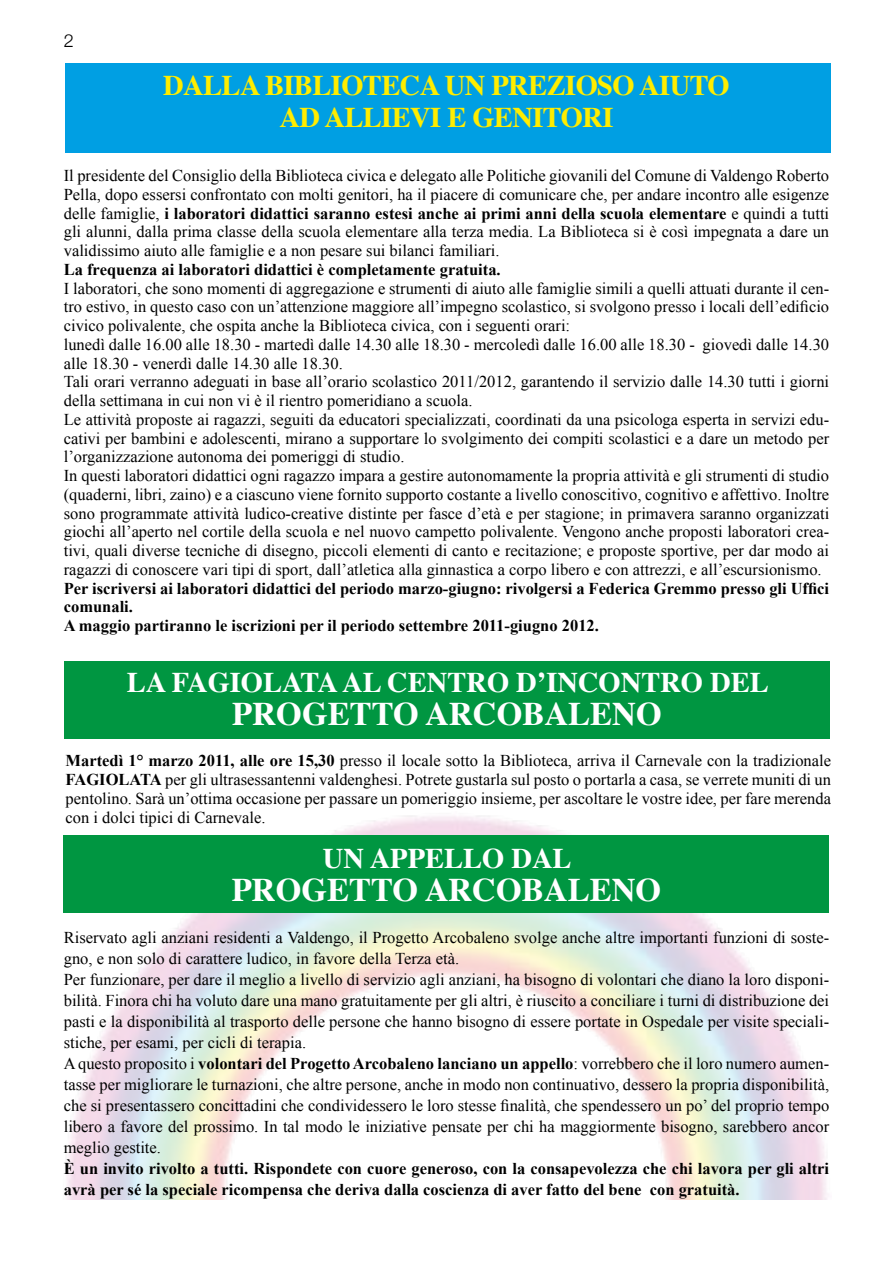
<style>
.page{position:relative;width:893px;height:1263px;background:#fff}
.page>*{position:absolute;margin:0;border:0;box-sizing:border-box;transform-origin:0 0}
.t1{font:700 33px "Times";color:#fff}
.t2{font:700 28.5px/31.5px "Times";letter-spacing:-.02em;color:#ffed00;text-align:center}
.t3{font:700 28.5px "Times";color:#fff}
.t4{font:300 18px "Helvetica Neue";color:#000}
.t5{font:16.5px/18.8px "Times New Roman";color:#000;text-align:justify}
.t6{font:700 16.5px/18.8px "Times New Roman";color:#000}
.s1{font-weight:700}
</style>
<div class="page">
<img style="left:63px;top:815px;width:766px;height:384px">
<div style="left:65px;top:64px;width:766px;height:89px;background:#009fe3"></div>
<div style="left:64px;top:662px;width:765px;height:77px;background:#009641"></div>
<div style="left:63px;top:835px;width:766px;height:77px;background:#009641"></div>
<p class="t4" style="left:64px;top:30px;width:12px">2</p>
<h2 class="t2" style="left:163px;top:67px;width:568px">DALLA BIBLIOTECA UN PREZIOSO AIUTO<br>AD ALLIEVI E GENITORI</h2>
<p class="t5" style="left:64px;top:166px;width:767px">Il presidente del Consiglio della Biblioteca civica e delegato alle Politiche giovanili del Comune di Valdengo Roberto Pella, dopo essersi confrontato con molti genitori, ha il piacere di comunicare che, per andare incontro alle esigenze delle famiglie, <span class="s1">i laboratori didattici saranno estesi anche ai primi anni della scuola elementare</span> e quindi a tutti gli alunni, dalla prima classe della scuola elementare alla terza media. La Biblioteca si è così impegnata a dare un validissimo aiuto alle famiglie e a non pesare sui bilanci familiari.</p>
<p class="t6" style="left:64px;top:260px;width:438px">La frequenza ai laboratori didattici è completamente gratuita.</p>
<p class="t5" style="left:64px;top:278px;width:767px;text-align:left">I laboratori, che sono momenti di aggregazione e strumenti di aiuto alle famiglie simili a quelli attuati durante il cen&shy;tro estivo, in questo caso con un’attenzione maggiore all’impegno scolastico, si svolgono presso i locali dell’edificio civico polivalente, che ospita anche la Biblioteca civica, con i seguenti orari:<br>lunedì dalle 16.00 alle 18.30 - martedì dalle 14.30 alle 18.30 - mercoledì dalle 16.00 alle 18.30 - giovedì dalle 14.30 alle 18.30 - venerdì dalle 14.30 alle 18.30.<br>Tali orari verranno adeguati in base all’orario scolastico 2011/2012, garantendo il servizio dalle 14.30 tutti i giorni della settimana in cui non vi è il rientro pomeridiano a scuola.<br>Le attività proposte ai ragazzi, seguiti da educatori specializzati, coordinati da una psicologa esperta in servizi edu&shy;cativi per bambini e adolescenti, mirano a supportare lo svolgimento dei compiti scolastici e a dare un metodo per l’organizzazione autonoma dei pomeriggi di studio.<br>In questi laboratori didattici ogni ragazzo impara a gestire autonomamente la propria attività e gli strumenti di studio (quaderni, libri, zaino) e a ciascuno viene fornito supporto costante a livello conoscitivo, cognitivo e affettivo. Inoltre sono programmate attività ludico-creative distinte per fasce d’età e per stagione; in primavera saranno organizzati giochi all’aperto nel cortile della scuola e nel nuovo campetto polivalente. Vengono anche proposti laboratori crea&shy;tivi, quali diverse tecniche di disegno, piccoli elementi di canto e recitazione; e proposte sportive, per dar modo ai ragazzi di conoscere vari tipi di sport, dall’atletica alla ginnastica a corpo libero e con attrezzi, e all’escursionismo.</p>
<p class="t6" style="left:64px;top:578px;width:767px">Per iscriversi ai laboratori didattici del periodo marzo-giugno: rivolgersi a Federica Gremmo presso gli Uffici comunali.<br>A maggio partiranno le iscrizioni per il periodo settembre 2011-giugno 2012.</p>
<h2 class="t3" style="left:127px;top:655px;width:644px">LA FAGIOLATA AL CENTRO D’INCONTRO DEL</h2>
<h1 class="t1" style="left:232px;top:682px;width:431px">PROGETTO ARCOBALENO</h1>
<p class="t5" style="left:66px;top:751px;width:767px"><span class="s1">Martedì 1° marzo 2011, alle ore 15,30</span> presso il locale sotto la Biblioteca, arriva il Carnevale con la tradizionale <span class="s1">FAGIOLATA</span> per gli ultrasessantenni valdenghesi. Potrete gustarla sul posto o portarla a casa, se verrete muniti di un pentolino. Sarà un’ottima occasione per passare un pomeriggio insieme, per ascoltare le vostre idee, per fare merenda con i dolci tipici di Carnevale.</p>
<h2 class="t3" style="left:323px;top:831px;width:250px">UN APPELLO DAL</h2>
<h1 class="t1" style="left:232px;top:858px;width:431px">PROGETTO ARCOBALENO</h1>
<p class="t5" style="left:64px;top:927px;width:767px;line-height:21px;text-align:left">Riservato agli anziani residenti a Valdengo, il Progetto Arcobaleno svolge anche altre importanti funzioni di soste&shy;gno, e non solo di carattere ludico, in favore della Terza età.<br>Per funzionare, per dare il meglio a livello di servizio agli anziani, ha bisogno di volontari che diano la loro disponi&shy;bilità. Finora chi ha voluto dare una mano gratuitamente per gli altri, è riuscito a conciliare i turni di distribuzione dei pasti e la disponibilità al trasporto delle persone che hanno bisogno di essere portate in Ospedale per visite speciali&shy;stiche, per esami, per cicli di terapia.<br>A questo proposito i <span class="s1">volontari del Progetto Arcobaleno lanciano un appello</span>: vorrebbero che il loro numero aumen&shy;tasse per migliorare le turnazioni, che altre persone, anche in modo non continuativo, dessero la propria disponibilità, che si presentassero concittadini che condividessero le loro stesse finalità, che spendessero un po’ del proprio tempo libero a favore del prossimo. In tal modo le iniziative pensate per chi ha maggiormente bisogno, sarebbero ancor meglio gestite.</p>
<p class="t6" style="left:64px;top:1158px;width:767px;line-height:21px">È un invito rivolto a tutti. Rispondete con cuore generoso, con la consapevolezza che chi lavora per gli altri avrà per sé la speciale ricompensa che deriva dalla coscienza di aver fatto del bene con gratuità.</p>
</div>
